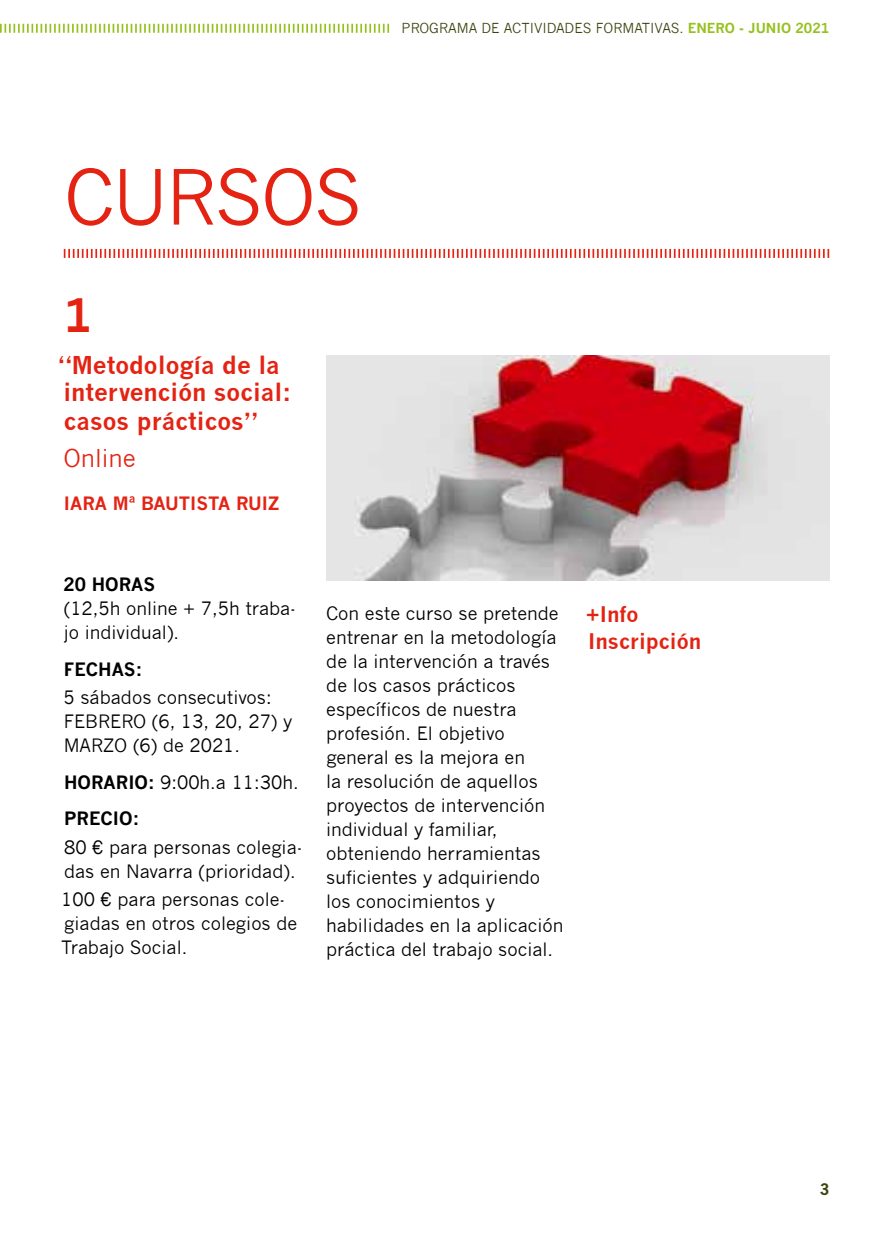
<style>
.page{position:relative;width:893px;height:1234px;background:#fff}
.page>*{position:absolute;margin:0;border:0;box-sizing:border-box;transform-origin:0 0}
.t1{font:75px "News Gothic";letter-spacing:-.03em;color:#e42313}
.t2{font:700 45px "News Gothic";color:#e42313}
.t3{font:700 24px/27.9px "News Gothic";color:#e42313}
.t4{font:24px "News Gothic";color:#e42313}
.t5{font:700 21px/27px "News Gothic";color:#e42313}
.t6{font:18px/24px "News Gothic";color:#000}
.t7{font:700 18px/36.8px "News Gothic";color:#000}
.t8{font:700 18px "News Gothic";color:#e42313}
.t9{font:700 15px "News Gothic Std";color:#3a4510}
.t10{font:13.5px "News Gothic";color:#3a4510}
.s1{font-weight:700;color:#95c11f}
.s2{font-weight:400}
</style>
<div class="page">
<svg style="left:0;top:24px;width:389px;height:9px"></svg>
<svg style="left:64px;top:249px;width:765px;height:9px"></svg>
<img style="left:326px;top:356px;width:503px;height:224px">
<p class="t10" style="left:402px;top:21px;width:429px">PROGRAMA DE ACTIVIDADES FORMATIVAS. <span class="s1">ENERO - JUNIO 2021</span></p>
<h1 class="t1" style="left:64px;top:154px;width:300px">CURSOS</h1>
<h2 class="t2" style="left:64px;top:288px;width:30px">1</h2>
<h3 class="t3" style="left:58px;top:351px;width:235px">“Metodología de la intervención social: casos prácticos”</h3>
<h3 class="t4" style="left:63px;top:444px;width:74px">Online</h3>
<p class="t8" style="left:64px;top:492px;width:217px">IARA Mª BAUTISTA RUIZ</p>
<p class="t7" style="left:64px;top:565px;width:93px">20 HORAS</p>
<p class="t6" style="left:64px;top:596px;width:234px">(12,5h online + 7,5h traba&shy;jo individual).</p>
<p class="t7" style="left:64px;top:650px;width:80px">FECHAS:</p>
<p class="t6" style="left:64px;top:685px;width:230px">5 sábados consecutivos:<br>FEBRERO (6, 13, 20, 27) y<br>MARZO (6) de 2021.</p>
<p class="t7" style="left:64px;top:763px;width:236px">HORARIO: <span class="s2">9:00h.a 11:30h.<br></span>PRECIO:</p>
<p class="t6" style="left:64px;top:835px;width:240px">80 € para personas colegia&shy;das en Navarra (prioridad).</p>
<p class="t6" style="left:61px;top:887px;width:238px">100 € para personas cole&shy;giadas en otros colegios de<br>Trabajo Social.</p>
<p class="t6" style="left:326px;top:601px;width:239px">Con este curso se pretende entrenar en la metodología de la intervención a través de los casos prácticos específicos de nuestra profesión. El objetivo general es la mejora en<br>la resolución de aquellos proyectos de intervención individual y familiar, obteniendo herramientas suficientes y adquiriendo los conocimientos y habilidades en la aplicación práctica del trabajo social.</p>
<p class="t5" style="left:586px;top:600px;width:117px">+Info<br>Inscripción</p>
<p class="t9" style="left:820px;top:1178px;width:11px">3</p>
</div>
